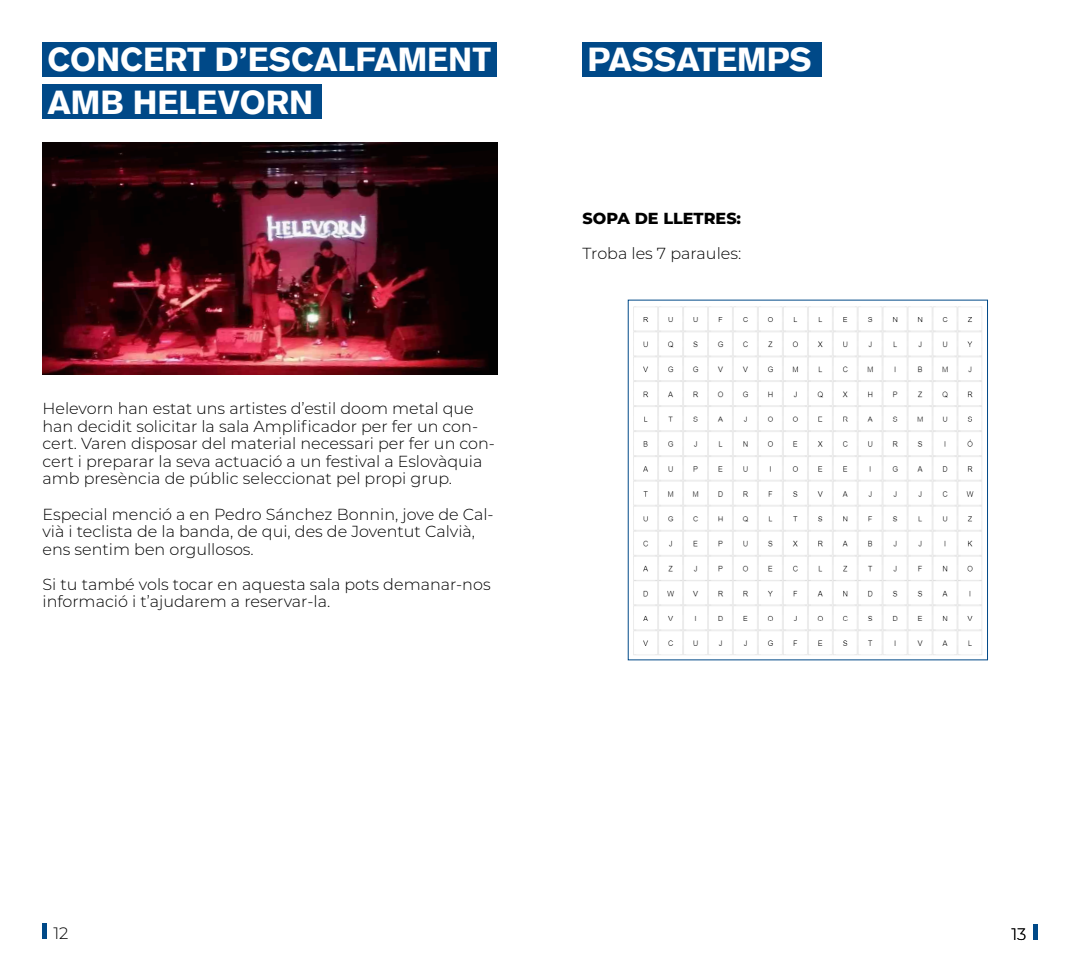
<style>
.page{position:relative;width:1080px;height:960px;background:#fff}
.page>*{position:absolute;margin:0;border:0;box-sizing:border-box;transform-origin:0 0}
.t1{font:900 32.5px/42.5px "Akzidenz Grotesk";color:#fff}
.t2{font:300 16.5px "Montserrat";color:#000}
.t3{font:300 16px/17.5px "Montserrat";color:#000}
.t4{font:800 16px "Montserrat";color:#000}
</style>
<div class="page">
<hr style="left:43px;top:923px;width:4px;height:16px;background:#004988">
<div style="left:43px;top:84px;width:279px;height:34px;background:#004988"></div>
<div style="left:43px;top:43px;width:454px;height:34px;background:#004988"></div>
<img style="left:43px;top:143px;width:454px;height:232px">
<hr style="left:1033px;top:924px;width:4px;height:16px;background:#004988">
<div style="left:583px;top:43px;width:239px;height:34px;background:#004988"></div>
<img style="left:633px;top:306px;width:349px;height:349px">
<h1 class="t1" style="left:47px;top:38px;width:445px">CONCERT D’ESCALFAMENT<br>AMB HELEVORN</h1>
<p class="t3" style="left:43px;top:400px;width:454px">Helevorn han estat uns artistes d’estil doom metal que han decidit solicitar la sala Amplificador per fer un con&shy;cert. Varen disposar del material necessari per fer un con&shy;cert i preparar la seva actuació a un festival a Eslovàquia amb presència de públic seleccionat pel propi grup.</p>
<p class="t3" style="left:43px;top:505px;width:453px">Especial menció a en Pedro Sánchez Bonnin, jove de Cal&shy;vià i teclista de la banda, de qui, des de Joventut Calvià, ens sentim ben orgullosos.</p>
<p class="t3" style="left:43px;top:575px;width:450px">Si tu també vols tocar en aquesta sala pots demanar-nos informació i t’ajudarem a reservar-la.</p>
<h1 class="t1" style="left:587px;top:38px;width:226px">PASSATEMPS</h1>
<p class="t4" style="left:583px;top:206px;width:160px">SOPA DE LLETRES:</p>
<p class="t3" style="left:583px;top:244px;width:160px">Troba les 7 paraules:</p>
<p class="t2" style="left:54px;top:922px;width:17px">12</p>
<p class="t2" style="left:1011px;top:923px;width:17px">13</p>
</div>
